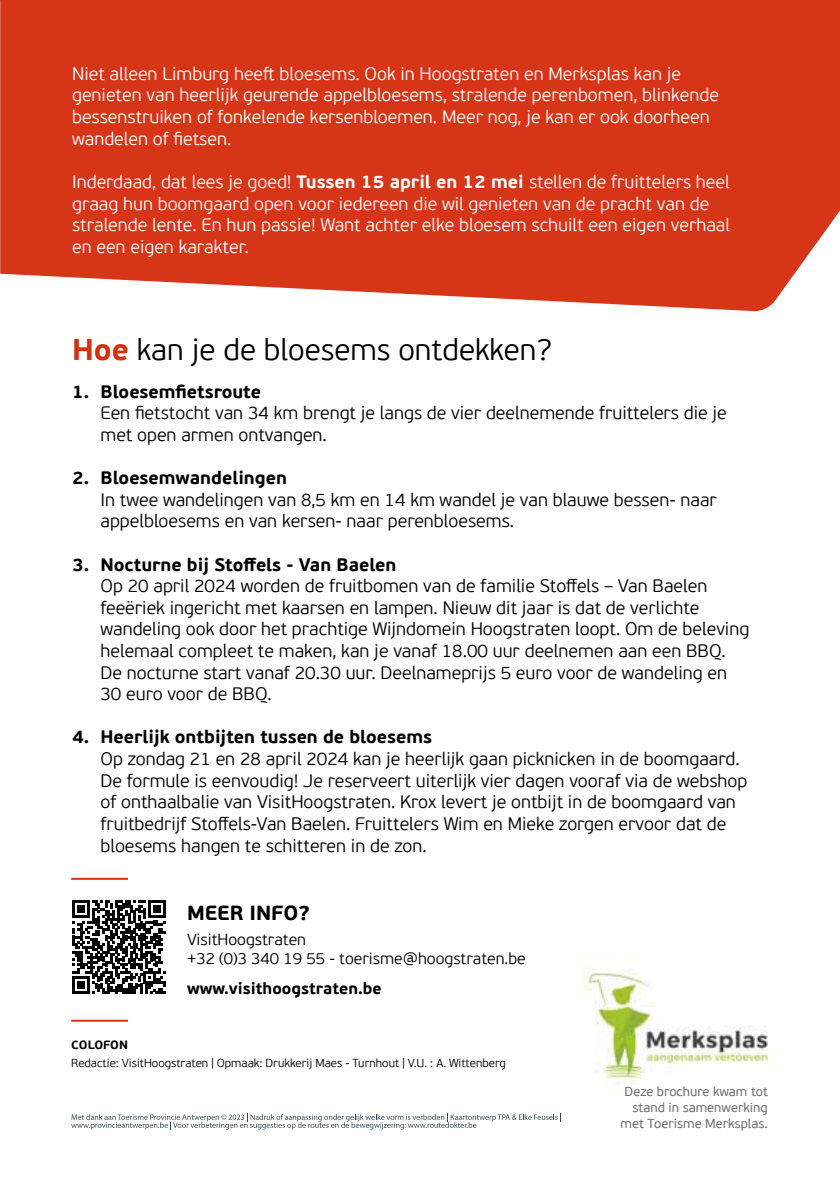
<style>
.page{position:relative;width:840px;height:1191px;background:#fff}
.page>*{position:absolute;margin:0;border:0;box-sizing:border-box;transform-origin:0 0}
.t1{font:300 30px "PF Beau Sans Pro";color:#000}
.t2{font:700 20.4px "PF Beau Sans Pro";color:#000}
.t3{font:300 18px/21.6px "PF Beau Sans Pro";color:#000}
.t4{font:300 18px/21.6px "PF Beau Sans Pro";color:#fff}
.t5{font:700 18px "PF Beau Sans Pro";color:#000}
.t6{font:300 16px/19.2px "PF Beau Sans Pro";color:#000}
.t7{font:700 16px "PF Beau Sans Pro";color:#000}
.t8{font:13px/16px "PF Beau Sans Pro";color:#706f6f;text-align:right}
.t9{font:700 12px "PF Beau Sans Pro";color:#000}
.t10{font:300 11.6px "PF Beau Sans Pro";color:#000}
.s1{font-weight:700}
.s2{font-weight:700;color:#d4310f}
</style>
<div class="page">
<div style="left:0;top:0;width:839px;height:311px;background:#d63517"></div>
<img style="left:572px;top:957px;width:201px;height:138px">
<hr style="left:71px;top:877px;width:57px;height:2px;background:#d4310f">
<hr style="left:71px;top:1019px;width:57px;height:2px;background:#d4310f">
<svg style="left:71px;top:1113px;width:490px;height:16px"></svg>
<svg style="left:72px;top:900px;width:93px;height:93px"></svg>
<p class="t4" style="left:72px;top:63px;width:648px">Niet alleen Limburg heeft bloesems. Ook in Hoogstraten en Merksplas kan je genieten van heerlijk geurende appelbloesems, stralende perenbomen, blinkende bessenstruiken of fonkelende kersenbloemen. Meer nog, je kan er ook doorheen wandelen of fietsen.</p>
<p class="t4" style="left:72px;top:171px;width:659px">Inderdaad, dat lees je goed! <span class="s1">Tussen 15 april en 12 mei</span> stellen de fruittelers heel graag hun boomgaard open voor iedereen die wil genieten van de pracht van de stralende lente. En hun passie! Want achter elke bloesem schuilt een eigen verhaal en een eigen karakter.</p>
<h1 class="t1" style="left:72px;top:332px;width:481px"><span class="s2">Hoe</span> kan je de bloesems ontdekken?</h1>
<p class="t5" style="left:72px;top:380px;width:190px">1. Bloesemfietsroute</p>
<p class="t3" style="left:100px;top:403px;width:627px">Een fietstocht van 34 km brengt je langs de vier deelnemende fruittelers die je met open armen ontvangen.</p>
<p class="t5" style="left:72px;top:467px;width:216px">2. Bloesemwandelingen</p>
<p class="t3" style="left:100px;top:489px;width:617px">In twee wandelingen van 8,5 km en 14 km wandel je van blauwe bessen- naar appelbloesems en van kersen- naar perenbloesems.</p>
<p class="t5" style="left:72px;top:553px;width:326px">3. Nocturne bij Stoffels - Van Baelen</p>
<p class="t3" style="left:100px;top:575px;width:650px">Op 20 april 2024 worden de fruitbomen van de familie Stoffels – Van Baelen feeëriek ingericht met kaarsen en lampen. Nieuw dit jaar is dat de verlichte wandeling ook door het prachtige Wijndomein Hoogstraten loopt. Om de beleving helemaal compleet te maken, kan je vanaf 18.00 uur deelnemen aan een BBQ.<br>De nocturne start vanaf 20.30 uur. Deelnameprijs 5 euro voor de wandeling en 30 euro voor de BBQ.</p>
<p class="t5" style="left:72px;top:726px;width:361px">4. Heerlijk ontbijten tussen de bloesems</p>
<p class="t3" style="left:100px;top:748px;width:648px">Op zondag 21 en 28 april 2024 kan je heerlijk gaan picknicken in de boomgaard.<br>De formule is eenvoudig! Je reserveert uiterlijk vier dagen vooraf via de webshop of onthaalbalie van VisitHoogstraten. Krox levert je ontbijt in de boomgaard van fruitbedrijf Stoffels-Van Baelen. Fruittelers Wim en Mieke zorgen ervoor dat de bloesems hangen te schitteren in de zon.</p>
<p class="t2" style="left:187px;top:900px;width:124px">MEER INFO?</p>
<p class="t6" style="left:187px;top:930px;width:340px">VisitHoogstraten<br>+32 (0)3 340 19 55 - toerisme@hoogstraten.be</p>
<p class="t7" style="left:187px;top:979px;width:196px">www.visithoogstraten.be</p>
<p class="t9" style="left:71px;top:1037px;width:58px">COLOFON</p>
<p class="t10" style="left:71px;top:1056px;width:436px">Redactie: VisitHoogstraten | Opmaak: Drukkerij Maes - Turnhout | V.U. : A. Wittenberg</p>
<p class="t8" style="left:620px;top:1084px;width:149px">Deze brochure kwam tot stand in samenwerking met Toerisme Merksplas.</p>
</div>
